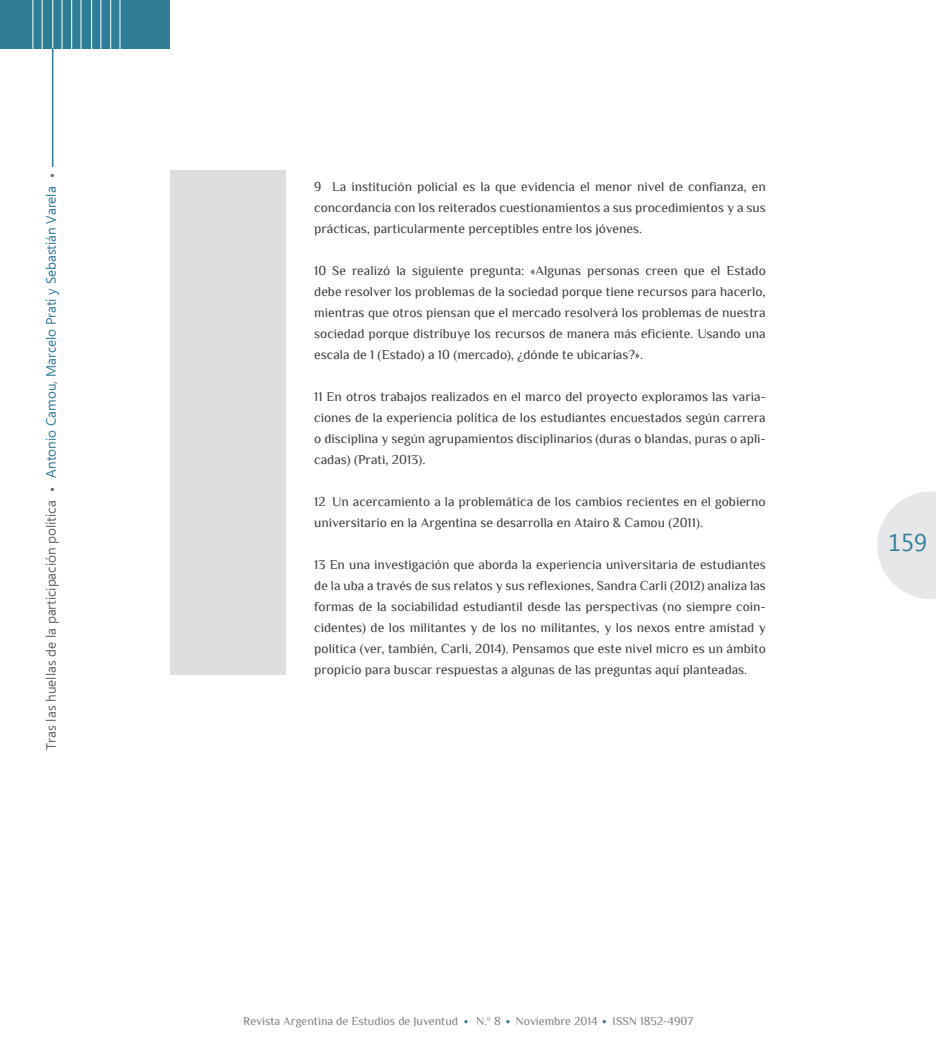
<style>
.page{position:relative;width:936px;height:1063px;background:#fff}
.page>*{position:absolute;margin:0;border:0;box-sizing:border-box;transform-origin:0 0}
.t1{font:24px "Ebrima";color:#307d99}
.tx_notas{font:13.5px/21px "Philosopher";color:#3e3e3f;text-align:justify}
.t2{font:13.5px "Ebrima";color:#307d99}
.t3{font:13.5px "Ebrima";color:#666}
.t4{font:13.5px "Philosopher";color:#666}
.t5{font:12px "Philosopher";color:#808080}
</style>
<div class="page">
<div style="left:0;top:0;width:170px;height:48px;background:#307d99"></div>
<hr style="left:33px;top:0;width:1px;height:63px;background:#fff">
<hr style="left:110px;top:0;width:1px;height:50px;background:#fff">
<hr style="left:71px;top:0;width:1px;height:63px;background:#fff">
<hr style="left:52px;top:0;width:1px;height:63px;background:#fff">
<hr style="left:91px;top:0;width:1px;height:63px;background:#fff">
<hr style="left:42px;top:0;width:1px;height:63px;background:#fff">
<hr style="left:52px;top:48px;width:1px;height:119px;background:#307d99">
<hr style="left:120px;top:0;width:1px;height:50px;background:#fff">
<hr style="left:81px;top:0;width:1px;height:63px;background:#fff">
<hr style="left:62px;top:0;width:1px;height:63px;background:#fff">
<hr style="left:101px;top:0;width:1px;height:63px;background:#fff">
<svg style="left:877px;top:491px;width:58px;height:108px"></svg>
<div style="left:170px;top:170px;width:115px;height:504px;background:#dcdddf"></div>
<p class="t4" style="left:50px;top:168px;width:6px">•</p>
<p class="t2" style="left:41px;top:478px;width:293px;rotate:-90deg">Antonio Camou, Marcelo Prati y Sebastián Varela</p>
<p class="t3" style="left:41px;top:750px;width:251px;rotate:-90deg">Tras las huellas de la participación política</p>
<p class="t4" style="left:50px;top:483px;width:6px">•</p>
<p class="tx_notas" style="left:314px;top:176px;width:453px">9 La institución policial es la que evidencia el menor nivel de confianza, en concordancia con los reiterados cuestionamientos a sus procedimientos y a sus prácticas, particularmente perceptibles entre los jóvenes.</p>
<p class="tx_notas" style="left:314px;top:260px;width:453px">10 Se realizó la siguiente pregunta: «Algunas personas creen que el Estado debe resolver los problemas de la sociedad porque tiene recursos para hacerlo, mientras que otros piensan que el mercado resolverá los problemas de nuestra sociedad porque distribuye los recursos de manera más eficiente. Usando una escala de 1 (Estado) a 10 (mercado), ¿dónde te ubicarías?».</p>
<p class="tx_notas" style="left:314px;top:386px;width:453px">11 En otros trabajos realizados en el marco del proyecto exploramos las varia&shy;ciones de la experiencia política de los estudiantes encuestados según carrera o disciplina y según agrupamientos disciplinarios (duras o blandas, puras o apli&shy;cadas) (Prati, 2013).</p>
<p class="tx_notas" style="left:314px;top:491px;width:453px">12 Un acercamiento a la problemática de los cambios recientes en el gobierno universitario en la Argentina se desarrolla en Atairo &amp; Camou (2011).</p>
<p class="tx_notas" style="left:314px;top:554px;width:453px">13 En una investigación que aborda la experiencia universitaria de estudiantes de la uba a través de sus relatos y sus reflexiones, Sandra Carli (2012) analiza las formas de la sociabilidad estudiantil desde las perspectivas (no siempre coin&shy;cidentes) de los militantes y de los no militantes, y los nexos entre amistad y política (ver, también, Carli, 2014). Pensamos que este nivel micro es un ámbito propicio para buscar respuestas a algunas de las preguntas aquí planteadas.</p>
<p class="t1" style="left:888px;top:525px;width:40px">159</p>
<p class="t5" style="left:243px;top:1015px;width:216px">Revista Argentina de Estudios de Juventud</p>
<p class="t5" style="left:476px;top:1015px;width:26px">N.º 8</p>
<p class="t5" style="left:515px;top:1015px;width:83px">Noviembre 2014</p>
<p class="t5" style="left:612px;top:1015px;width:82px">ISSN 1852-4907</p>
</div>
